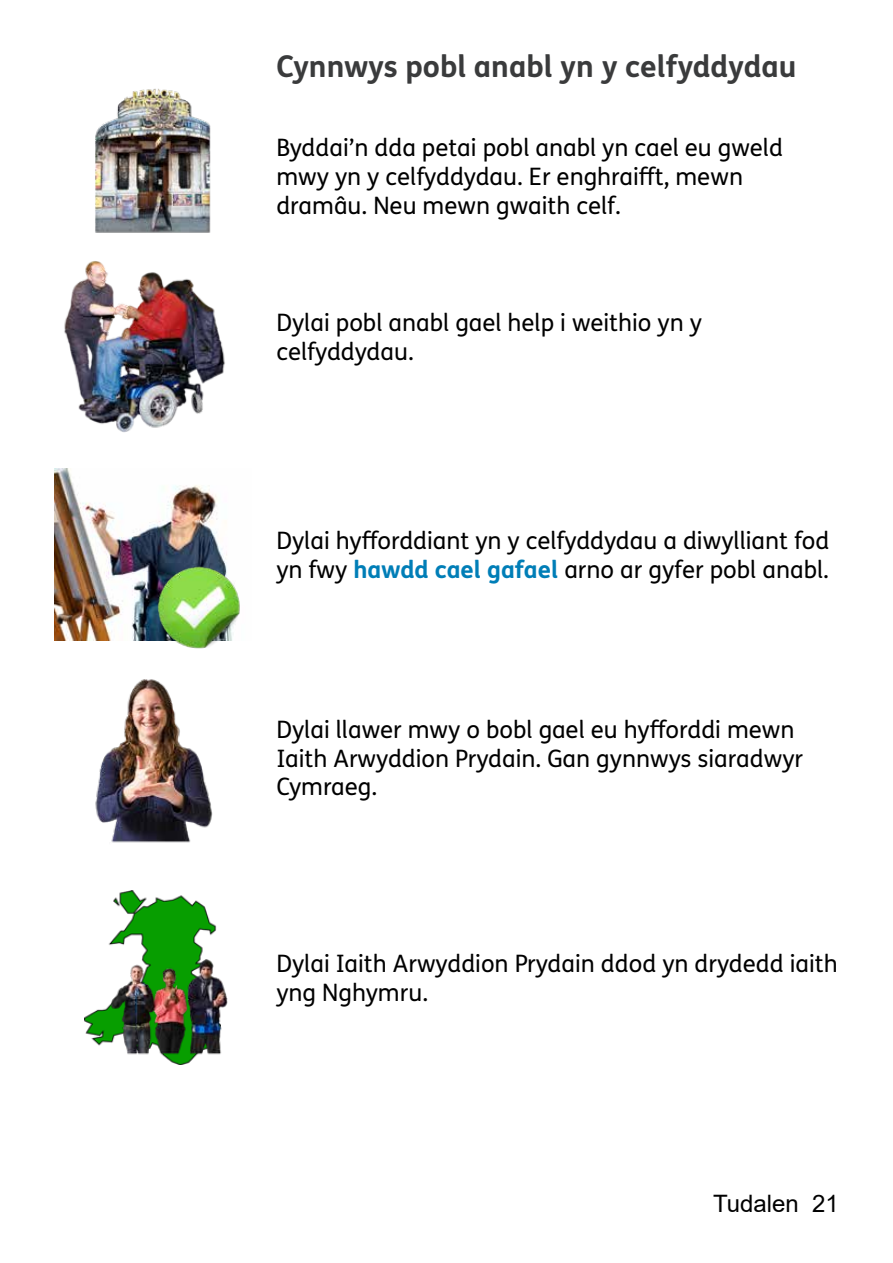
<style>
.page{position:relative;width:893px;height:1263px;background:#fff}
.page>*{position:absolute;margin:0;border:0;box-sizing:border-box;transform-origin:0 0}
.t1{font:700 30px "FS Me Pro";color:#3a3b3c}
.t2{font:24px/28.8px "FS Me Pro";color:#000}
.t3{font:24px "Arial";color:#000}
.s1{font-weight:700;color:#007eb7}
</style>
<div class="page">
<img style="left:95px;top:88px;width:116px;height:145px">
<img style="left:64px;top:261px;width:161px;height:171px">
<img style="left:95px;top:679px;width:118px;height:164px">
<img style="left:84px;top:891px;width:133px;height:155px">
<img style="left:109px;top:945px;width:119px;height:120px">
<img style="left:54px;top:469px;width:173px;height:171px">
<img style="left:156px;top:563px;width:84px;height:86px">
<h2 class="t1" style="left:276px;top:43px;width:521px">Cynnwys pobl anabl yn y celfyddydau</h2>
<p class="t2" style="left:276px;top:133px;width:508px">Byddai’n dda petai pobl anabl yn cael eu gweld mwy yn y celfyddydau. Er enghraift, mewn dramâu. Neu mewn gwaith celf.</p>
<p class="t2" style="left:276px;top:308px;width:427px">Dylai pobl anabl gael help i weithio yn y celfyddydau.</p>
<p class="t2" style="left:276px;top:526px;width:554px">Dylai hyforddiant yn y celfyddydau a diwylliant fod yn fwy <span class="s1">hawdd cael gafael</span> arno ar gyfer pobl anabl.</p>
<p class="t2" style="left:276px;top:714px;width:528px">Dylai llawer mwy o bobl gael eu hyforddi mewn<br>Iaith Arwyddion Prydain. Gan gynnwys siaradwyr<br>Cymraeg.</p>
<p class="t2" style="left:276px;top:949px;width:563px">Dylai Iaith Arwyddion Prydain ddod yn drydedd iaith yng Nghymru.</p>
<p class="t3" style="left:713px;top:1187px;width:127px">Tudalen 21</p>
</div>
